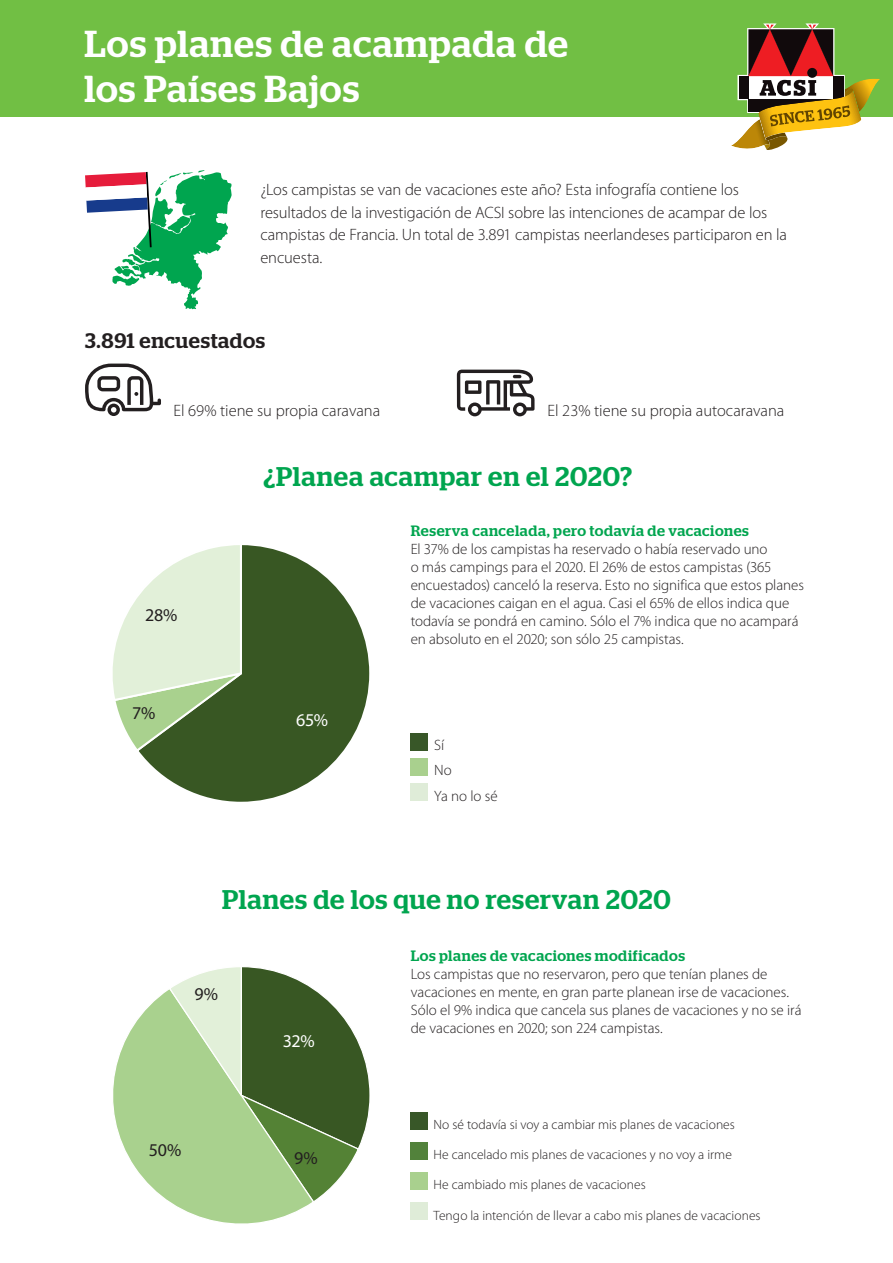
<style>
.page{position:relative;width:893px;height:1263px;background:#fff}
.page>*{position:absolute;margin:0;border:0;box-sizing:border-box;transform-origin:0 0}
.t1{font:500 37.5px/45px "Stag";letter-spacing:.025em;color:#fff}
.t2{font:500 27px "Stag";letter-spacing:.03em;color:#00a54f}
.t3{font:500 21px "Stag";letter-spacing:.025em;color:#231f20}
.t4{font:18px "Myriad Pro";color:#231f20}
.t5{font:18px "Myriad Pro";color:#fff}
.t6{font:300 16.5px/22.5px "Myriad Pro";letter-spacing:-.005em;color:#231f20}
.t7{font:300 15px/18px "Myriad Pro";letter-spacing:-.005em;color:#231f20}
.t8{font:500 15px "Stag";letter-spacing:.035em;color:#00a54f}
.t9{font:300 13.5px "Myriad Pro";color:#231f20}
</style>
<div class="page">
<svg style="left:85px;top:364px;width:76px;height:52px"></svg>
<svg style="left:457px;top:370px;width:78px;height:46px"></svg>
<svg style="left:113px;top:967px;width:256px;height:257px"></svg>
<div style="left:0;top:0;width:893px;height:116px;background:#71bf44"></div>
<svg style="left:85px;top:170px;width:147px;height:139px"></svg>
<div style="left:411px;top:733px;width:17px;height:17px;background:#385728"></div>
<div style="left:411px;top:758px;width:17px;height:17px;background:#a9d08e"></div>
<div style="left:411px;top:784px;width:17px;height:17px;background:#dfecd8"></div>
<div style="left:411px;top:1112px;width:17px;height:17px;background:#385728"></div>
<div style="left:411px;top:1142px;width:17px;height:17px;background:#52823b"></div>
<div style="left:411px;top:1172px;width:17px;height:17px;background:#a9d08e"></div>
<div style="left:411px;top:1202px;width:17px;height:17px;background:#dfecd8"></div>
<svg style="left:112px;top:545px;width:257px;height:257px"></svg>
<svg style="left:731px;top:23px;width:149px;height:127px"></svg>
<h1 class="t1" style="left:85px;top:25px;width:485px">Los planes de acampada de los Países Bajos</h1>
<p class="t6" style="left:260px;top:180px;width:528px">¿Los campistas se van de vacaciones este año? Esta infografía contiene los resultados de la investigación de ACSI sobre las intenciones de acampar de los campistas de Francia. Un total de 3.891 campistas neerlandeses participaron en la encuesta.</p>
<h3 class="t3" style="left:85px;top:333px;width:182px">3.891 encuestados</h3>
<p class="t6" style="left:173px;top:401px;width:208px">El 69% tiene su propia caravana</p>
<p class="t6" style="left:547px;top:401px;width:238px">El 23% tiene su propia autocaravana</p>
<p class="t4" style="left:145px;top:605px;width:34px">28%</p>
<p class="t4" style="left:132px;top:703px;width:25px">7%</p>
<h2 class="t2" style="left:264px;top:466px;width:370px">¿Planea acampar en el 2020?</h2>
<p class="t5" style="left:296px;top:709px;width:33px">65%</p>
<p class="t8" style="left:411px;top:525px;width:340px">Reserva cancelada, pero todavía de vacaciones</p>
<p class="t7" style="left:411px;top:541px;width:395px">El 37% de los campistas ha reservado o había reservado uno<br>o más campings para el 2020. El 26% de estos campistas (365 encuestados) canceló la reserva. Esto no significa que estos planes de vacaciones caigan en el agua. Casi el 65% de ellos indica que todavía se pondrá en camino. Sólo el 7% indica que no acampará en absoluto en el 2020; son sólo 25 campistas.</p>
<p class="t7" style="left:434px;top:734px;width:65px;line-height:25.3px">Sí<br>No<br>Ya no lo sé</p>
<h2 class="t2" style="left:222px;top:890px;width:450px">Planes de los que no reservan 2020</h2>
<p class="t4" style="left:195px;top:983px;width:25px">9%</p>
<p class="t5" style="left:283px;top:1030px;width:33px">32%</p>
<p class="t8" style="left:411px;top:950px;width:276px">Los planes de vacaciones modificados</p>
<p class="t7" style="left:411px;top:966px;width:392px">Los campistas que no reservaron, pero que tenían planes de vacaciones en mente, en gran parte planean irse de vacaciones.<br>Sólo el 9% indica que cancela sus planes de vacaciones y no se irá de vacaciones en 2020; son 224 campistas.</p>
<p class="t4" style="left:149px;top:1139px;width:34px">50%</p>
<p class="t4" style="left:294px;top:1147px;width:25px">9%</p>
<p class="t9" style="left:434px;top:1119px;width:303px">No sé todavía si voy a cambiar mis planes de vacaciones</p>
<p class="t9" style="left:434px;top:1150px;width:300px">He cancelado mis planes de vacaciones y no voy a irme</p>
<p class="t9" style="left:434px;top:1180px;width:214px">He cambiado mis planes de vacaciones</p>
<p class="t9" style="left:434px;top:1210px;width:329px">Tengo la intención de llevar a cabo mis planes de vacaciones</p>
</div>
